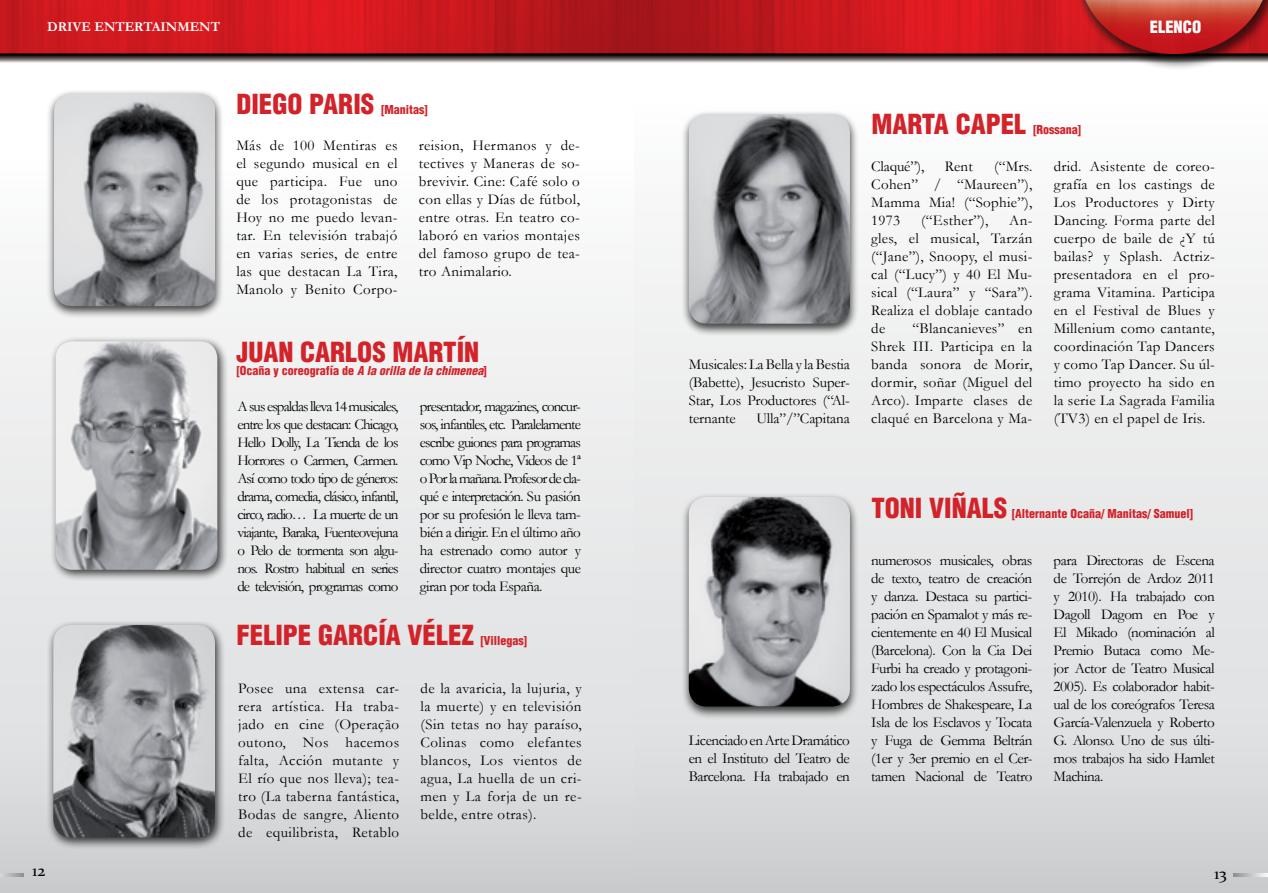
<style>
.page{position:relative;width:1268px;height:893px;background:#fff}
.page>*{position:absolute;margin:0;border:0;box-sizing:border-box;transform-origin:0 0}
.t1{font:900 condensed 27px "Helvetica";color:#d2232a}
.t2{font:900 condensed 16.5px "Helvetica";color:#fff}
.t3{font:16.5px "Constantia";color:#000}
.t4{font:15px/18px "Garamond";letter-spacing:.02em;color:#000;text-align:justify}
.t5{font:15px "Garamond";letter-spacing:-.01em;color:#000}
.t6{font:700 13.5px "Garamond";color:#fff}
.t7{font:900 condensed 12px "Helvetica";color:#d2232a}
.s1{font-style:italic}
</style>
<div class="page">
<div style="left:0;top:53px;width:634px;height:840px;background:linear-gradient(to bottom,#fff,#d3d5d6)"></div>
<div style="left:634px;top:0;width:633px;height:893px;background:linear-gradient(to bottom,#fff,#d3d5d6)"></div>
<svg style="left:0;top:53px;width:1070px;height:9px"></svg>
<svg style="left:1232px;top:873px;width:35px;height:3px"></svg>
<svg style="left:0;top:873px;width:23px;height:3px"></svg>
<svg style="left:0;top:0;width:1070px;height:53px"></svg>
<div style="left:1073px;top:0;width:194px;height:71px;background:#000;opacity:.61"></div>
<div style="left:1070px;top:0;width:197px;height:63px;background:#000;opacity:.75"></div>
<svg style="left:1079px;top:0;width:188px;height:54px"></svg>
<div style="left:47px;top:90px;width:177px;height:229px;background:#000;opacity:.75"></div>
<img style="left:54px;top:94px;width:161px;height:212px">
<div style="left:51px;top:336px;width:178px;height:245px;background:#000;opacity:.75"></div>
<img style="left:56px;top:341px;width:161px;height:229px">
<div style="left:47px;top:621px;width:178px;height:229px;background:#000;opacity:.75"></div>
<img style="left:53px;top:625px;width:162px;height:212px">
<div style="left:681px;top:110px;width:177px;height:227px;background:#000;opacity:.75"></div>
<img style="left:688px;top:114px;width:161px;height:210px">
<div style="left:681px;top:493px;width:177px;height:227px;background:#000;opacity:.75"></div>
<img style="left:688px;top:497px;width:161px;height:209px">
<p class="t6" style="left:47px;top:18px;width:174px">DRIVE ENTERTAINMENT</p>
<h1 class="t1" style="left:236px;top:87px;width:139px">DIEGO PARIS</h1>
<p class="t7" style="left:381px;top:102px;width:48px">[Manitas]</p>
<p class="t4" style="left:236px;top:136px;width:163px">Más de 100 Mentiras es el segundo musical en el que participa. Fue uno de los protagonistas de Hoy no me puedo levan&shy;tar. En televisión trabajó en varias series, de entre las que destacan La Tira, Manolo y Benito Corpo-</p>
<p class="t4" style="left:418px;top:136px;width:163px">reision, Hermanos y de&shy;tectives y Maneras de so&shy;brevivir. Cine: Café solo o con ellas y Días de fútbol, entre otras. En teatro co&shy;laboró en varios montajes del famoso grupo de tea&shy;tro Animalario.</p>
<h1 class="t1" style="left:236px;top:335px;width:244px">JUAN CARLOS MARTÍN</h1>
<p class="t7" style="left:236px;top:363px;width:252px">[Ocaña y coreografía de <span class="s1">A la orilla de la chimenea</span>]</p>
<p class="t4" style="left:237px;top:398px;width:163px">A sus espaldas lleva 14 musicales, entre los que destacan: Chicago, Hello Dolly, La Tienda de los Horrores o Carmen, Carmen.<br>Así como todo tipo de géneros: drama, comedia, clásico, infantil, circo, radio… La muerte de un viajante, Baraka, Fuenteovejuna o Pelo de tormenta son algu&shy;nos. Rostro habitual en series de televisión, programas como</p>
<p class="t4" style="left:420px;top:398px;width:163px">presentador, magazines, concur&shy;sos, infantiles, etc. Paralelamente escribe guiones para programas como Vip Noche, Videos de 1ª o Por la mañana. Profesor de cla&shy;qué e interpretación. Su pasión por su profesión le lleva tam&shy;bién a dirigir. En el último año ha estrenado como autor y director cuatro montajes que giran por toda España.</p>
<h1 class="t1" style="left:236px;top:618px;width:239px">FELIPE GARCÍA VÉLEZ</h1>
<p class="t7" style="left:480px;top:633px;width:48px">[Villegas]</p>
<p class="t4" style="left:238px;top:679px;width:163px">Posee una extensa car&shy;rera artística. Ha traba&shy;jado en cine (Operação outono, Nos hacemos falta, Acción mutante y El río que nos lleva); tea&shy;tro (La taberna fantástica, Bodas de sangre, Aliento de equilibrista, Retablo</p>
<p class="t4" style="left:420px;top:679px;width:163px">de la avaricia, la lujuria, y la muerte) y en televisión (Sin tetas no hay paraíso, Colinas como elefantes blancos, Los vientos de agua, La huella de un cri&shy;men y La forja de un re&shy;belde, entre otras).</p>
<p class="t2" style="left:1149px;top:17px;width:53px">ELENCO</p>
<p class="t4" style="left:688px;top:355px;width:163px">Musicales: La Bella y la Bestia (Babette), Jesucristo Super-Star, Los Productores (“Al&shy;ternante</p>
<p class="t5" style="left:756px;top:409px;width:95px">Ulla”/”Capitana</p>
<h1 class="t1" style="left:871px;top:107px;width:156px">MARTA CAPEL</h1>
<p class="t7" style="left:1032px;top:122px;width:49px">[Rossana]</p>
<p class="t4" style="left:871px;top:157px;width:55px">Claqué”),</p>
<p class="t4" style="left:944px;top:157px;width:30px">Rent</p>
<p class="t4" style="left:871px;top:157px;width:163px;text-indent:123px">(“Mrs.<br>Cohen” / “Maureen”), Mamma Mia! (“Sophie”), 1973</p>
<p class="t4" style="left:871px;top:211px;width:163px;text-indent:138px">An&shy;gles, el musical, Tarzán (“Jane”), Snoopy, el musi&shy;cal (“Lucy”) y 40 El Mu&shy;sical (“Laura” y “Sara”).<br>Realiza el doblaje cantado de</p>
<p class="t4" style="left:921px;top:211px;width:69px">(“Esther”),</p>
<p class="t4" style="left:871px;top:319px;width:163px;text-indent:41px">“Blancanieves” en Shrek III. Participa en la banda sonora de Morir, dormir, soñar (Miguel del Arco). Imparte clases de claqué en Barcelona y Ma-</p>
<p class="t4" style="left:1053px;top:157px;width:163px">drid. Asistente de coreo&shy;grafía en los castings de Los Productores y Dirty Dancing. Forma parte del cuerpo de baile de ¿Y tú bailas? y Splash. Actriz&shy;presentadora en el pro&shy;grama Vitamina. Participa en el Festival de Blues y Millenium como cantante, coordinación Tap Dancers y como Tap Dancer. Su úl&shy;timo proyecto ha sido en la serie La Sagrada Familia (TV3) en el papel de Iris.</p>
<p class="t4" style="left:688px;top:731px;width:163px">Licenciado en Arte Dramático en el Instituto del Teatro de Barcelona. Ha trabajado en</p>
<h1 class="t1" style="left:871px;top:491px;width:137px">TONI VIÑALS</h1>
<p class="t7" style="left:1011px;top:506px;width:183px">[Alternante Ocaña/ Manitas/ Samuel]</p>
<p class="t4" style="left:871px;top:551px;width:163px">numerosos musicales, obras de texto, teatro de creación y danza. Destaca su partici&shy;pación en Spamalot y más re&shy;cientemente en 40 El Musical (Barcelona). Con la Cia Dei Furbi ha creado y protagoni&shy;zado los espectáculos Assufre, Hombres de Shakespeare, La Isla de los Esclavos y Tocata y Fuga de Gemma Beltrán (1er y 3er premio en el Cer&shy;tamen Nacional de Teatro</p>
<p class="t4" style="left:1053px;top:551px;width:163px">para Directoras de Escena de Torrejón de Ardoz 2011 y 2010). Ha trabajado con Dagoll Dagom en Poe y El Mikado (nominación al Premio Butaca como Me&shy;jor Actor de Teatro Musical 2005). Es colaborador habit&shy;ual de los coreógrafos Teresa García-Valenzuela y Roberto G. Alonso. Uno de sus últi&shy;mos trabajos ha sido Hamlet Machina.</p>
<p class="t3" style="left:32px;top:859px;width:15px">12</p>
<p class="t3" style="left:1213px;top:862px;width:14px">13</p>
</div>
